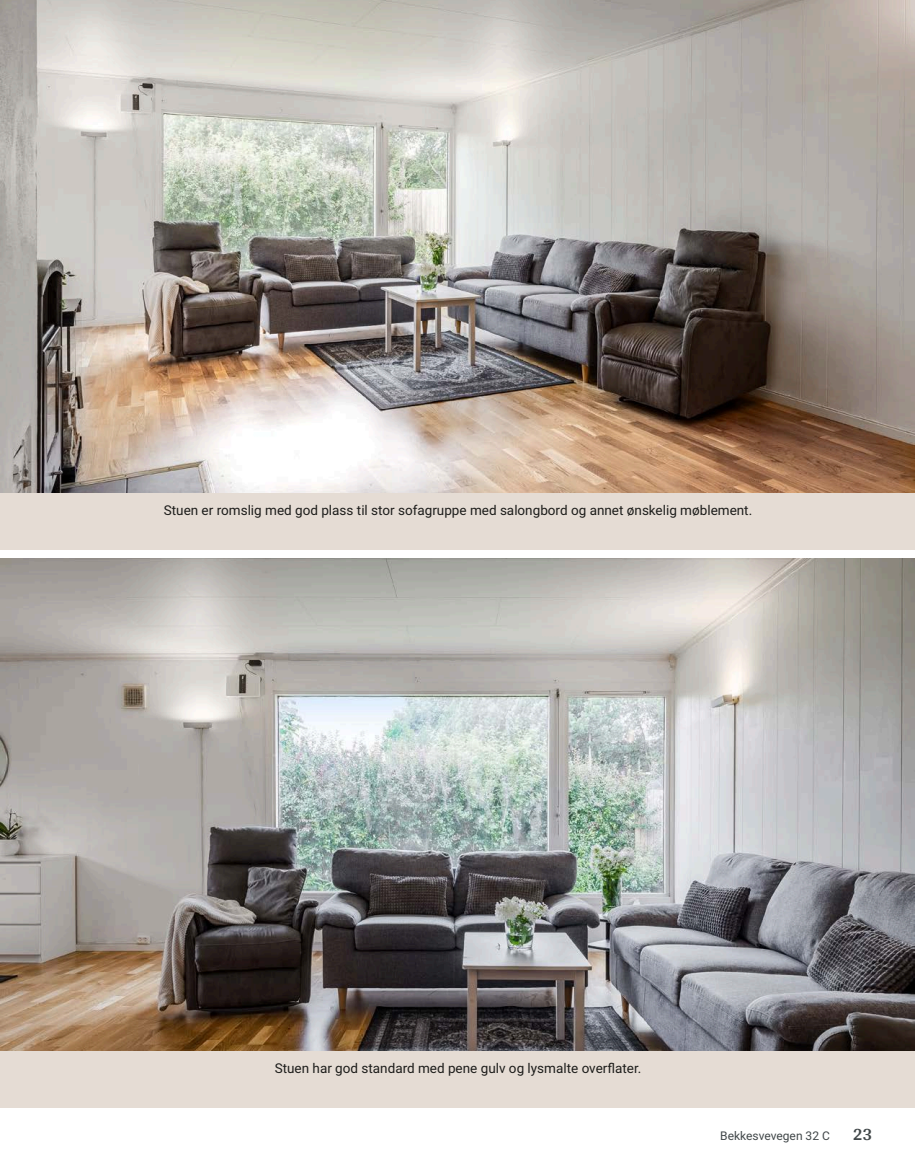
<style>
.page{position:relative;width:915px;height:1172px;background:#fff}
.page>*{position:absolute;margin:0;border:0;box-sizing:border-box;transform-origin:0 0}
.t1{font:700 18px "Arya";color:#414749}
.t2{font:13.5px "Roboto Vitec";color:#1d1d1b}
.t3{font:12px "Roboto Vitec";color:#414749}
</style>
<div class="page">
<div style="left:0;top:492px;width:914px;height:58px;background:#e5dcd4"></div>
<div style="left:0;top:1050px;width:914px;height:58px;background:#e5dcd4"></div>
<img style="left:0;top:0;width:914px;height:492px">
<img style="left:0;top:558px;width:914px;height:492px">
<p class="t2" style="left:164px;top:501px;width:589px">Stuen er romslig med god plass til stor sofagruppe med salongbord og annet ønskelig møblement.</p>
<p class="t2" style="left:274px;top:1059px;width:368px">Stuen har god standard med pene gulv og lysmalte overflater.</p>
<p class="t3" style="left:720px;top:1127px;width:111px">Bekkesvevegen 32 C</p>
<h1 class="t1" style="left:852px;top:1123px;width:21px">23</h1>
</div>
